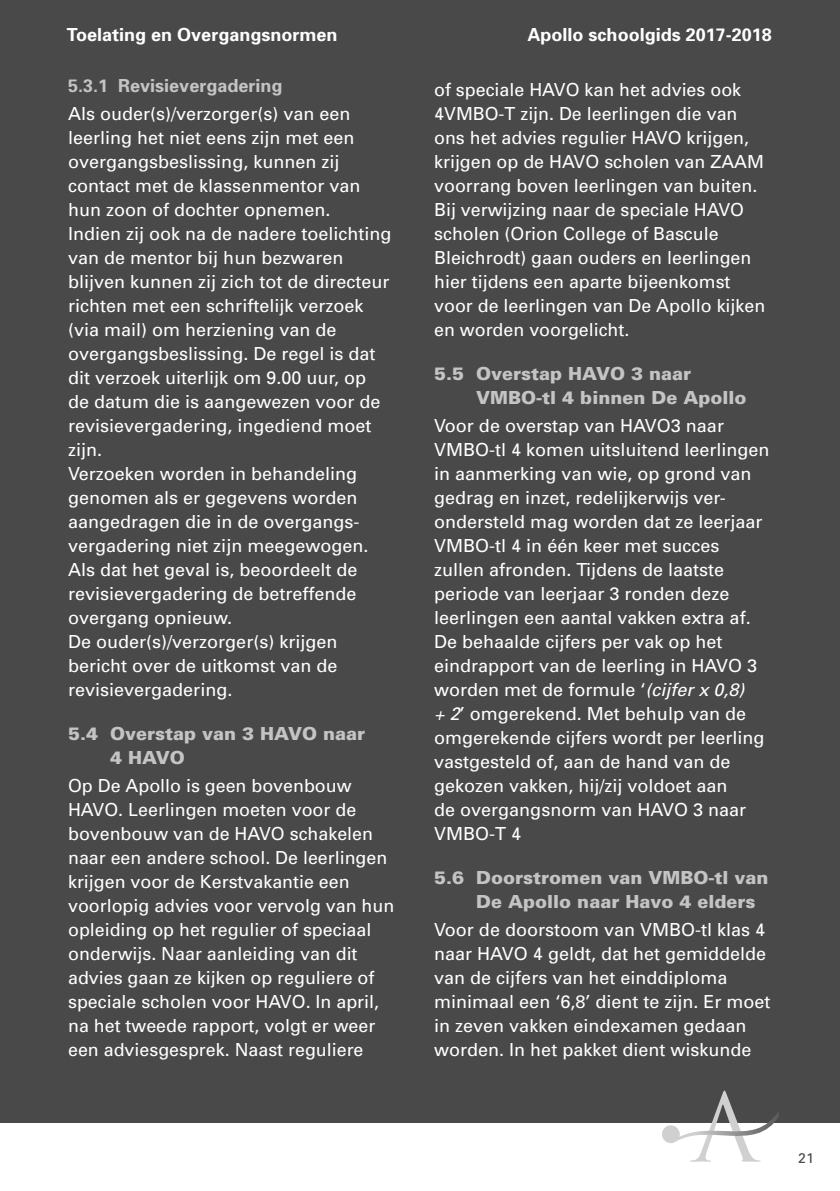
<style>
.page{position:relative;width:840px;height:1191px;background:#fff}
.page>*{position:absolute;margin:0;border:0;box-sizing:border-box;transform-origin:0 0}
.t1{font:18px/24px "Univers";color:#fff}
.t2{font:900 18px/24px "Univers";color:#c4c4c4}
.t3{font:700 18px "Univers";color:#fff}
.t4{font:700 18px "Univers";color:#c4c4c4}
.t5{font:14px "Univers";color:#494949}
.s1{font-style:italic}
</style>
<div class="page">
<div style="left:0;top:0;width:839px;height:1123px;background:#494949"></div>
<svg style="left:662px;top:1090px;width:117px;height:71px"></svg>
<p class="t3" style="left:67px;top:28px;width:272px">Toelating en Overgangsnormen</p>
<p class="t3" style="left:527px;top:28px;width:246px">Apollo schoolgids 2017-2018</p>
<p class="t4" style="left:68px;top:79px;width:216px">5.3.1 Revisievergadering</p>
<p class="t1" style="left:68px;top:103px;width:325px">Als ouder(s)/verzorger(s) van een leerling het niet eens zijn met een overgangsbeslissing, kunnen zij contact met de klassenmentor van hun zoon of dochter opnemen.<br>Indien zij ook na de nadere toelichting van de mentor bij hun bezwaren blijven kunnen zij zich tot de directeur richten met een schriftelijk verzoek (via mail) om herziening van de overgangsbeslissing. De regel is dat dit verzoek uiterlijk om 9.00 uur, op de datum die is aangewezen voor de revisievergadering, ingediend moet zijn.<br>Verzoeken worden in behandeling genomen als er gegevens worden aangedragen die in de overgangs&shy;vergadering niet zijn meegewogen.<br>Als dat het geval is, beoordeelt de revisievergadering de betreffende overgang opnieuw.<br>De ouder(s)/verzorger(s) krijgen bericht over de uitkomst van de revisievergadering.</p>
<p class="t2" style="left:110px;top:723px;width:256px;text-indent:-42px">5.4 Overstap van 3 HAVO naar<br>4 HAVO</p>
<p class="t1" style="left:68px;top:775px;width:327px">Op De Apollo is geen bovenbouw HAVO. Leerlingen moeten voor de bovenbouw van de HAVO schakelen naar een andere school. De leerlingen krijgen voor de Kerstvakantie een voorlopig advies voor vervolg van hun opleiding op het regulier of speciaal onderwijs. Naar aanleiding van dit advies gaan ze kijken op reguliere of speciale scholen voor HAVO. In april, na het tweede rapport, volgt er weer een adviesgesprek. Naast reguliere</p>
<p class="t1" style="left:434px;top:79px;width:332px">of speciale HAVO kan het advies ook 4VMBO-T zijn. De leerlingen die van ons het advies regulier HAVO krijgen, krijgen op de HAVO scholen van ZAAM voorrang boven leerlingen van buiten.<br>Bij verwijzing naar de speciale HAVO scholen (Orion College of Bascule Bleichrodt) gaan ouders en leerlingen hier tijdens een aparte bijeenkomst voor de leerlingen van De Apollo kijken en worden voorgelicht.</p>
<p class="t2" style="left:476px;top:363px;width:271px;text-indent:-42px">5.5 Overstap HAVO 3 naar<br>VMBO-tl 4 binnen De Apollo</p>
<p class="t1" style="left:434px;top:415px;width:337px">Voor de overstap van HAVO3 naar VMBO-tl 4 komen uitsluitend leerlingen in aanmerking van wie, op grond van gedrag en inzet, redelijkerwijs ver&shy;ondersteld mag worden dat ze leerjaar VMBO-tl 4 in één keer met succes zullen afronden. Tijdens de laatste periode van leerjaar 3 ronden deze leerlingen een aantal vakken extra af.<br>De behaalde cijfers per vak op het eindrapport van de leerling in HAVO 3 worden met de formule ‘<span class="s1">(cijfer x 0,8)<br>+ 2</span>’ omgerekend. Met behulp van de omgerekende cijfers wordt per leerling vastgesteld of, aan de hand van de gekozen vakken, hij/zij voldoet aan<br>de overgangsnorm van HAVO 3 naar VMBO-T 4</p>
<p class="t2" style="left:476px;top:867px;width:293px;text-indent:-42px">5.6 Doorstromen van VMBO-tl van<br>De Apollo naar Havo 4 elders</p>
<p class="t1" style="left:434px;top:919px;width:338px">Voor de doorstoom van VMBO-tl klas 4 naar HAVO 4 geldt, dat het gemiddelde van de cijfers van het einddiploma minimaal een ‘6,8’ dient te zijn. Er moet in zeven vakken eindexamen gedaan worden. In het pakket dient wiskunde</p>
<p class="t5" style="left:797px;top:1152px;width:17px">21</p>
</div>
